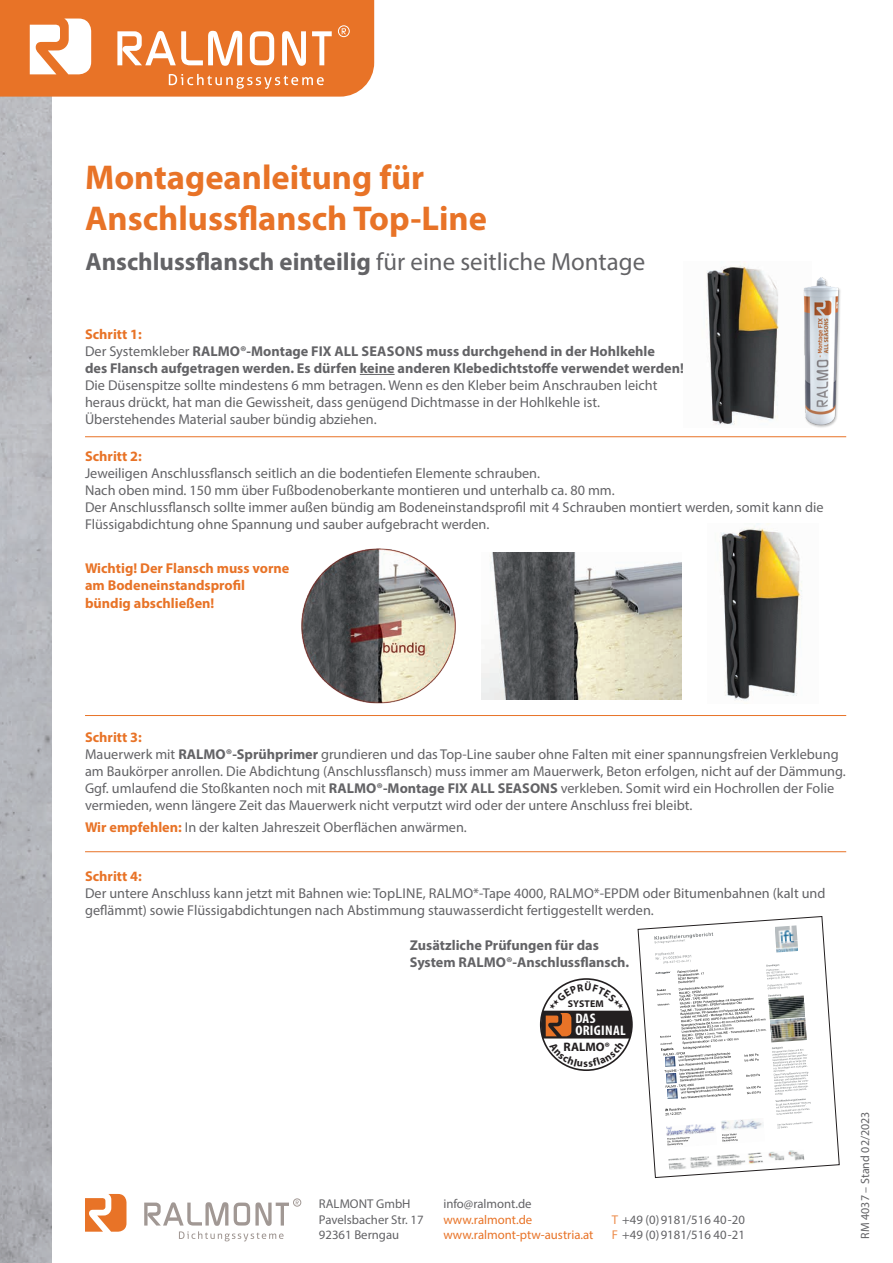
<style>
.page{position:relative;width:893px;height:1263px;background:#fff}
.page>*{position:absolute;margin:0;border:0;box-sizing:border-box;transform-origin:0 0}
.t1{font:700 34.5px/41.4px "Myriad Pro";color:#e87327}
.t2{font:700 24.9px "Myriad Pro";color:#636366}
.t3{font:14.25px/17.1px "Myriad Pro";color:#636366}
.t4{font:700 14.25px/17.1px "Myriad Pro";color:#636366}
.t5{font:700 14.25px/17.1px "Myriad Pro";color:#e87327}
.t6{font:700 condensed 13.95px/11.4px "Myriad Pro";letter-spacing:.02em;color:#fff;scale:1.06 1}
.t7{font:12.75px/15.8px "Myriad Pro";color:#636366}
.t8{font:12.75px/15.8px "Myriad Pro";color:#e87327}
.t9{font:700 12.3px "Myriad Pro";color:#231f20}
.t10{font:12px "Myriad Pro";color:#636366}
.t11{font:700 9.75px "Myriad Pro";letter-spacing:.02em;color:#231f20}
.s1{font-weight:400}
.s2{color:#e87327}
.s3{font-weight:700;color:#e87327}
.s4{font-weight:700}
.s5{color:#ed8c4b}
</style>
<div class="page">
<img style="left:0;top:97px;width:51px;height:1166px">
<svg style="left:0;top:0;width:374px;height:97px;background:#eb8b4c"></svg>
<hr style="left:360px;top:374px;width:35px;height:1px;background:#636366">
<hr style="left:85px;top:715px;width:761px;height:1px;background:#e87327">
<hr style="left:85px;top:436px;width:761px;height:1px;background:#e87327">
<img style="left:301px;top:548px;width:155px;height:156px">
<img style="left:482px;top:553px;width:199px;height:146px">
<hr style="left:85px;top:851px;width:761px;height:1px;background:#e87327">
<svg style="left:85px;top:1194px;width:41px;height:38px"></svg>
<div style="left:293px;top:1198px;width:8px;height:8px;border:1px solid #a19894;border-radius:50%"></div>
<svg style="left:144px;top:1202px;width:145px;height:39px"></svg>
<img style="left:706px;top:261px;width:73px;height:164px">
<img style="left:803px;top:277px;width:38px;height:151px">
<img style="left:720px;top:523px;width:82px;height:178px">
<svg style="left:637px;top:916px;width:203px;height:262px"></svg>
<svg style="left:541px;top:981px;width:91px;height:86px"></svg>
<h1 class="t1" style="left:85px;top:156px;width:403px">Montageanleitung für<br>Anschlussflansch Top-Line</h1>
<h2 class="t2" style="left:86px;top:245px;width:561px">Anschlussflansch einteilig <span class="s1">für eine seitliche Montage</span></h2>
<p class="t4" style="left:85px;top:325px;width:600px"><span class="s2">Schritt 1:<br></span><span class="s1">Der Systemkleber</span> RALMO®-Montage FIX ALL SEASONS muss durchgehend in der Hohlkehle<br>des Flansch aufgetragen werden. Es dürfen keine anderen Klebedichtstoffe verwendet werden!</p>
<p class="t3" style="left:85px;top:377px;width:574px">Die Düsenspitze sollte mindestens 6 mm betragen. Wenn es den Kleber beim Anschrauben leicht heraus drückt, hat man die Gewissheit, dass genügend Dichtmasse in der Hohlkehle ist.<br>Überstehendes Material sauber bündig abziehen.</p>
<p class="t5" style="left:85px;top:447px;width:58px">Schritt 2:</p>
<p class="t3" style="left:85px;top:465px;width:740px">Jeweiligen Anschlussflansch seitlich an die bodentiefen Elemente schrauben.<br>Nach oben mind. 150 mm über Fußbodenoberkante montieren und unterhalb ca. 80 mm.<br>Der Anschlussflansch sollte immer außen bündig am Bodeneinstandsprofil mit 4 Schrauben montiert werden, somit kann die Flüssigabdichtung ohne Spannung und sauber aufgebracht werden.</p>
<p class="t5" style="left:85px;top:559px;width:206px">Wichtig! Der Flansch muss vorne am Bodeneinstandsprofil bündig abschließen!</p>
<p class="t3" style="left:85px;top:728px;width:762px"><span class="s3">Schritt 3:<br></span>Mauerwerk mit <span class="s4">RALMO®-Sprühprimer</span> grundieren und das Top-Line sauber ohne Falten mit einer spannungsfreien Verklebung am Baukörper anrollen. Die Abdichtung (Anschlussflansch) muss immer am Mauerwerk, Beton erfolgen, nicht auf der Dämmung.<br>Ggf. umlaufend die Stoßkanten noch mit <span class="s4">RALMO®-Montage FIX ALL SEASONS</span> verkleben. Somit wird ein Hochrollen der Folie vermieden, wenn längere Zeit das Mauerwerk nicht verputzt wird oder der untere Anschluss frei bleibt.</p>
<p class="t3" style="left:85px;top:818px;width:383px"><span class="s3">Wir empfehlen:</span> In der kalten Jahreszeit Oberflächen anwärmen.</p>
<p class="t5" style="left:85px;top:867px;width:58px">Schritt 4:</p>
<p class="t3" style="left:85px;top:884px;width:742px">Der untere Anschluss kann jetzt mit Bahnen wie: TopLINE, RALMO*-Tape 4000, RALMO*-EPDM oder Bitumenbahnen (kalt und geflämmt) sowie Flüssigabdichtungen nach Abstimmung stauwasserdicht fertiggestellt werden.</p>
<p class="t4" style="left:410px;top:936px;width:221px">Zusätzliche Prüfungen für das<br>System RALMO®-Anschlussflansch.</p>
<p class="t11" style="left:568px;top:997px;width:38px">SYSTEM</p>
<p class="t6" style="left:575px;top:1013px;width:49px">DAS<br>ORIGINAL</p>
<p class="t9" style="left:564px;top:1038px;width:48px">RALMO®</p>
<p class="t7" style="left:319px;top:1195px;width:106px">RALMONT GmbH<br>Pavelsbacher Str. 17<br>92361 Berngau</p>
<p class="t7" style="left:443px;top:1195px;width:90px">info@ralmont.de</p>
<p class="t8" style="left:443px;top:1211px;width:152px">www.ralmont.de www.ralmont-ptw-austria.at</p>
<p class="t7" style="left:612px;top:1211px;width:135px"><span class="s5">T</span> +49 (0)9181/516 40-20<br><span class="s5">F</span> +49 (0)9181/516 40-21</p>
<p class="t10" style="left:858px;top:1238px;width:129px;rotate:-90deg">RM 4037 – Stand 02/2023</p>
</div>
